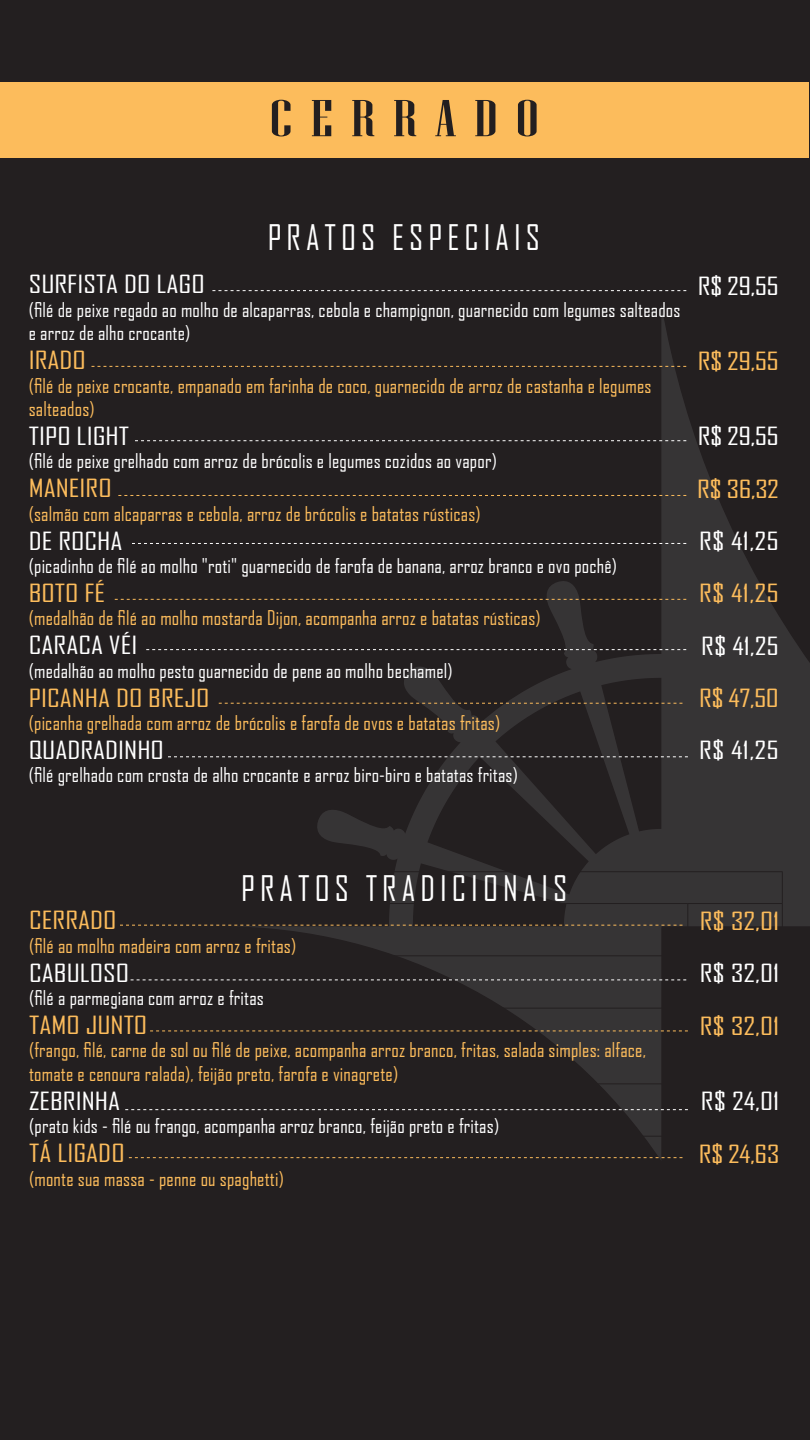
<style>
.page{position:relative;width:810px;height:1440px;background:#fff}
.page>*{position:absolute;margin:0;border:0;box-sizing:border-box;transform-origin:0 0}
.t1{font:51.75px "Niagara Solid";letter-spacing:.23em;color:#231f20;scale:1.5 1}
.t2{font:33.75px "Agency FB";letter-spacing:.15em;color:#fff}
.t3{font:24px "Agency FB";color:#fff;scale:1.25 1}
.t4{font:24px "Agency FB";color:#fcbc5c;scale:1.25 1}
.t5{font:19.5px/23.4px "Agency FB";letter-spacing:.01em;color:#fcbc5c}
.t6{font:19.5px/23.4px "Agency FB";letter-spacing:.01em;color:#fff}
</style>
<div class="page">
<div style="left:0;top:1px;width:810px;height:1439px;background:#231f20"></div>
<svg style="left:220px;top:307px;width:590px;height:853px"></svg>
<hr style="left:26px;top:871px;width:662px;height:1px;background:#231f20">
<hr style="left:688px;top:871px;width:95px;height:1px;background:#231f20">
<hr style="left:782px;top:872px;width:1px;height:31px;background:#231f20">
<hr style="left:26px;top:903px;width:662px;height:1px;background:#231f20">
<hr style="left:688px;top:903px;width:95px;height:1px;background:#231f20">
<hr style="left:687px;top:904px;width:1px;height:51px;background:#231f20">
<hr style="left:782px;top:904px;width:1px;height:51px;background:#231f20">
<hr style="left:26px;top:955px;width:662px;height:1px;background:#231f20">
<hr style="left:688px;top:955px;width:95px;height:1px;background:#231f20">
<hr style="left:687px;top:956px;width:1px;height:52px;background:#231f20">
<hr style="left:782px;top:956px;width:1px;height:52px;background:#231f20">
<hr style="left:26px;top:1008px;width:662px;height:1px;background:#231f20">
<hr style="left:688px;top:1008px;width:95px;height:1px;background:#231f20">
<hr style="left:687px;top:1009px;width:1px;height:75px;background:#231f20">
<hr style="left:782px;top:1009px;width:1px;height:75px;background:#231f20">
<hr style="left:26px;top:1084px;width:662px;height:1px;background:#231f20">
<hr style="left:688px;top:1084px;width:95px;height:1px;background:#231f20">
<hr style="left:687px;top:1084px;width:1px;height:52px;background:#231f20">
<hr style="left:782px;top:1084px;width:1px;height:52px;background:#231f20">
<hr style="left:26px;top:1136px;width:662px;height:1px;background:#231f20">
<hr style="left:688px;top:1136px;width:95px;height:1px;background:#231f20">
<hr style="left:687px;top:1137px;width:1px;height:51px;background:#231f20">
<hr style="left:782px;top:1137px;width:1px;height:51px;background:#231f20">
<svg style="left:212px;top:290px;width:474px;height:1px"></svg>
<svg style="left:135px;top:440px;width:551px;height:1px"></svg>
<svg style="left:132px;top:543px;width:554px;height:1px"></svg>
<svg style="left:146px;top:649px;width:540px;height:1px"></svg>
<svg style="left:168px;top:756px;width:520px;height:1px"></svg>
<svg style="left:131px;top:980px;width:555px;height:1px"></svg>
<svg style="left:125px;top:1109px;width:563px;height:1px"></svg>
<svg style="left:92px;top:366px;width:594px;height:1px"></svg>
<svg style="left:118px;top:495px;width:568px;height:1px"></svg>
<svg style="left:115px;top:599px;width:571px;height:1px"></svg>
<svg style="left:219px;top:703px;width:463px;height:1px"></svg>
<svg style="left:120px;top:925px;width:562px;height:1px"></svg>
<svg style="left:150px;top:1031px;width:538px;height:1px"></svg>
<svg style="left:129px;top:1157px;width:554px;height:1px"></svg>
<div style="left:0;top:82px;width:808px;height:76px;background:#fcbc5c"></div>
<p class="t1" style="left:270px;top:91px;width:181px">CERRADO</p>
<p class="t2" style="left:268px;top:216px;width:274px">PRATOS ESPECIAIS</p>
<p class="t3" style="left:29px;top:270px;width:142px">SURFISTA DO LAGO</p>
<p class="t6" style="left:29px;top:298px;width:653px">(filé de peixe regado ao molho de alcaparras, cebola e champignon, guarnecido com legumes salteados e arroz de alho crocante)</p>
<p class="t4" style="left:29px;top:346px;width:47px">IRADO</p>
<p class="t5" style="left:29px;top:373px;width:624px">(filé de peixe crocante, empanado em farinha de coco, guarnecido de arroz de castanha e legumes salteados)</p>
<p class="t3" style="left:29px;top:421px;width:82px">TIPO LIGHT</p>
<p class="t6" style="left:29px;top:449px;width:470px">(filé de peixe grelhado com arroz de brócolis e legumes cozidos ao vapor)</p>
<p class="t4" style="left:29px;top:474px;width:68px">MANEIRO</p>
<p class="t5" style="left:29px;top:501px;width:453px">(salmão com alcaparras e cebola, arroz de brócolis e batatas rústicas)</p>
<p class="t3" style="left:29px;top:526px;width:77px">DE ROCHA</p>
<p class="t6" style="left:29px;top:554px;width:590px">(picadinho de filé ao molho "roti" guarnecido de farofa de banana, arroz branco e ovo pochê)</p>
<p class="t4" style="left:29px;top:578px;width:63px">BOTO FÉ</p>
<p class="t5" style="left:29px;top:606px;width:513px">(medalhão de filé ao molho mostarda Dijon, acompanha arroz e batatas rústicas)</p>
<p class="t3" style="left:29px;top:631px;width:88px">CARACA VÉI</p>
<p class="t6" style="left:29px;top:658px;width:425px">(medalhão ao molho pesto guarnecido de pene ao molho bechamel)</p>
<p class="t4" style="left:29px;top:683px;width:146px">PICANHA DO BREJO</p>
<p class="t5" style="left:29px;top:711px;width:473px">(picanha grelhada com arroz de brócolis e farofa de ovos e batatas fritas)</p>
<p class="t3" style="left:29px;top:735px;width:110px">QUADRADINHO</p>
<p class="t6" style="left:29px;top:763px;width:491px">(filé grelhado com crosta de alho crocante e arroz biro-biro e batatas fritas)</p>
<p class="t3" style="left:698px;top:271px;width:66px">R$ 29,55</p>
<p class="t4" style="left:698px;top:346px;width:66px">R$ 29,55</p>
<p class="t3" style="left:698px;top:422px;width:66px">R$ 29,55</p>
<p class="t4" style="left:697px;top:474px;width:67px">R$ 36,32</p>
<p class="t3" style="left:699px;top:526px;width:65px">R$ 41,25</p>
<p class="t4" style="left:699px;top:579px;width:65px">R$ 41,25</p>
<p class="t3" style="left:701px;top:631px;width:64px">R$ 41,25</p>
<p class="t4" style="left:699px;top:683px;width:65px">R$ 47,50</p>
<p class="t3" style="left:699px;top:736px;width:65px">R$ 41,25</p>
<p class="t2" style="left:241px;top:867px;width:328px">PRATOS TRADICIONAIS</p>
<p class="t4" style="left:29px;top:906px;width:71px">CERRADO</p>
<p class="t5" style="left:29px;top:933px;width:269px">(filé ao molho madeira com arroz e fritas)</p>
<p class="t3" style="left:29px;top:958px;width:82px">CABULOSO</p>
<p class="t6" style="left:29px;top:986px;width:236px">(filé a parmegiana com arroz e fritas</p>
<p class="t4" style="left:29px;top:1010px;width:96px">TAMO JUNTO</p>
<p class="t5" style="left:29px;top:1038px;width:618px">(frango, filé, carne de sol ou filé de peixe, acompanha arroz branco, fritas, salada simples: alface, tomate e cenoura ralada), feijão preto, farofa e vinagrete)</p>
<p class="t3" style="left:29px;top:1086px;width:74px">ZEBRINHA</p>
<p class="t6" style="left:29px;top:1114px;width:471px">(prato kids - filé ou frango, acompanha arroz branco, feijão preto e fritas)</p>
<p class="t4" style="left:29px;top:1139px;width:78px">TÁ LIGADO</p>
<p class="t5" style="left:29px;top:1166px;width:256px">(monte sua massa - penne ou spaghetti)</p>
<p class="t4" style="left:700px;top:906px;width:65px">R$ 32,01</p>
<p class="t3" style="left:700px;top:959px;width:65px">R$ 32,01</p>
<p class="t4" style="left:700px;top:1011px;width:65px">R$ 32,01</p>
<p class="t3" style="left:701px;top:1087px;width:64px">R$ 24,01</p>
<p class="t4" style="left:699px;top:1139px;width:66px">R$ 24,63</p>
</div>
